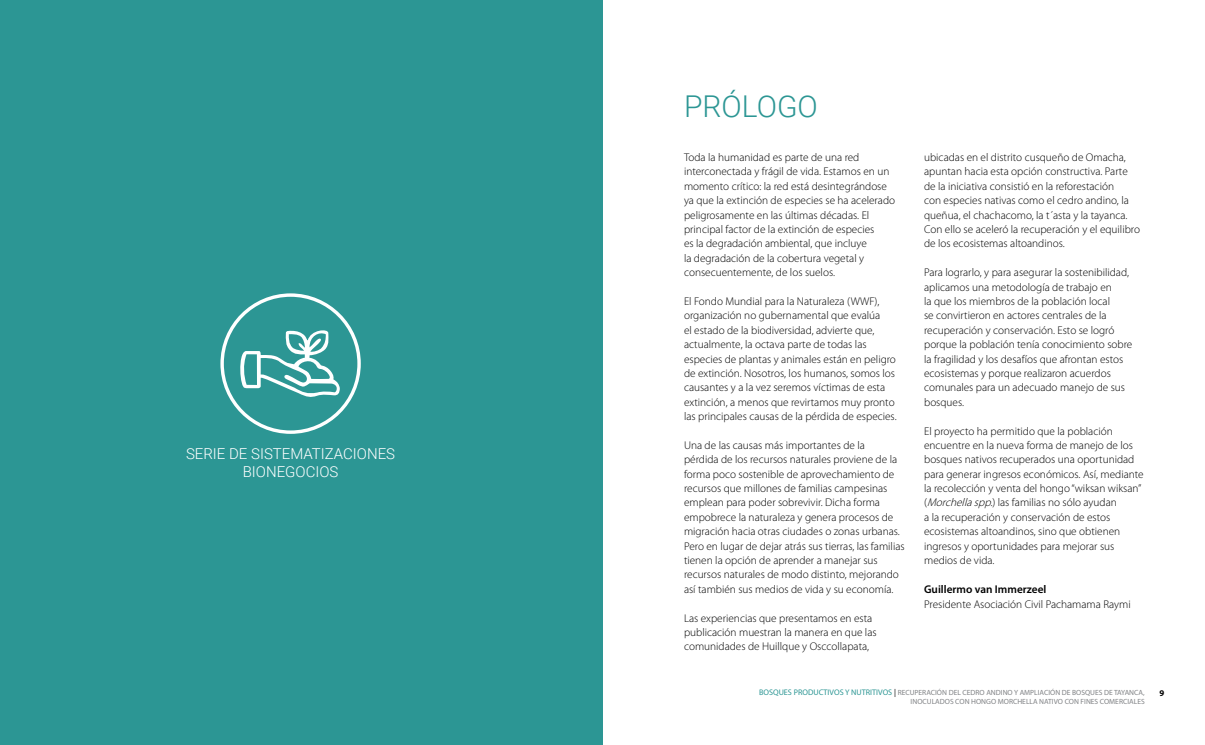
<style>
.page{position:relative;width:1205px;height:745px;background:#fff}
.page>*{position:absolute;margin:0;border:0;box-sizing:border-box;transform-origin:0 0}
.t1{font:300 30px "Roboto";color:#2c9694}
.t2{font:300 15px/18px "Roboto";color:#fff;text-align:center}
.t3{font:300 11.25px/14.4px "Myriad Pro";color:#000}
.t4{font:600 11.25px "Myriad Pro";color:#000}
.t5{font:700 8.75px "Myriad Pro";color:#000}
.t6{font:7.5px "Myriad Pro";color:#808285}
.s1{font-style:italic}
.s2{font-size:8.12px;color:#2c9694}
.s3{font-size:8.12px;color:#000}
</style>
<div class="page">
<div style="left:0;top:0;width:602px;height:744px;background:#2c9694"></div>
<svg style="left:220px;top:293px;width:141px;height:140px"></svg>
<h2 class="t2" style="left:186px;top:444px;width:211px">SERIE DE SISTEMATIZACIONES<br>BIONEGOCIOS</h2>
<h1 class="t1" style="left:684px;top:85px;width:135px">PRÓLOGO</h1>
<p class="t3" style="left:684px;top:150px;width:213px">Toda la humanidad es parte de una red interconectada y frágil de vida. Estamos en un momento crítico: la red está desintegrándose ya que la extinción de especies se ha acelerado peligrosamente en las últimas décadas. El principal factor de la extinción de especies<br>es la degradación ambiental, que incluye<br>la degradación de la cobertura vegetal y consecuentemente, de los suelos.</p>
<p class="t3" style="left:684px;top:294px;width:214px">El Fondo Mundial para la Naturaleza (WWF), organización no gubernamental que evalúa<br>el estado de la biodiversidad, advierte que, actualmente, la octava parte de todas las especies de plantas y animales están en peligro de extinción. Nosotros, los humanos, somos los causantes y a la vez seremos víctimas de esta extinción, a menos que revirtamos muy pronto las principales causas de la pérdida de especies.</p>
<p class="t3" style="left:684px;top:438px;width:222px">Una de las causas más importantes de la<br>pérdida de los recursos naturales proviene de la forma poco sostenible de aprovechamiento de recursos que millones de familias campesinas emplean para poder sobrevivir. Dicha forma empobrece la naturaleza y genera procesos de migración hacia otras ciudades o zonas urbanas.<br>Pero en lugar de dejar atrás sus tierras, las familias tienen la opción de aprender a manejar sus recursos naturales de modo distinto, mejorando así también sus medios de vida y su economía.</p>
<p class="t3" style="left:684px;top:610px;width:194px">Las experiencias que presentamos en esta publicación muestran la manera en que las comunidades de Huillque y Osccollapata,</p>
<p class="t3" style="left:924px;top:150px;width:217px">ubicadas en el distrito cusqueño de Omacha, apuntan hacia esta opción constructiva. Parte de la iniciativa consistió en la reforestación<br>con especies nativas como el cedro andino, la queñua, el chachacomo, la t´asta y la tayanca.<br>Con ello se aceleró la recuperación y el equilibro de los ecosistemas altoandinos.</p>
<p class="t3" style="left:924px;top:265px;width:210px">Para lograrlo, y para asegurar la sostenibilidad, aplicamos una metodología de trabajo en<br>la que los miembros de la población local<br>se convirtieron en actores centrales de la recuperación y conservación. Esto se logró porque la población tenía conocimiento sobre la fragilidad y los desafíos que afrontan estos ecosistemas y porque realizaron acuerdos comunales para un adecuado manejo de sus bosques.</p>
<p class="t3" style="left:924px;top:423px;width:221px">El proyecto ha permitido que la población encuentre en la nueva forma de manejo de los bosques nativos recuperados una oportunidad para generar ingresos económicos. Así, mediante la recolección y venta del hongo “wiksan wiksan” (<span class="s1">Morchellaspp.</span>) las familias no sólo ayudan<br>a la recuperación y conservación de estos ecosistemas altoandinos, sino que obtienen ingresos y oportunidades para mejorar sus medios de vida.</p>
<p class="t4" style="left:924px;top:582px;width:124px">Guillermo van Immerzeel</p>
<p class="t3" style="left:924px;top:597px;width:208px">Presidente Asociación Civil Pachamama Raymi</p>
<p class="t6" style="left:759px;top:687px;width:387px"><span class="s2">BOSQUES PRODUCTIVOS Y NUTRITIVOS</span> <span class="s3">|</span> RECUPERACIÓN DEL CEDRO ANDINO Y AMPLIACIÓN DE BOSQUES DE TAYANCA,</p>
<p class="t5" style="left:1159px;top:686px;width:6px">9</p>
<p class="t6" style="left:910px;top:696px;width:236px">INOCULADOS CON HONGO MORCHELLA NATIVO CON FINES COMERCIALES</p>
</div>
